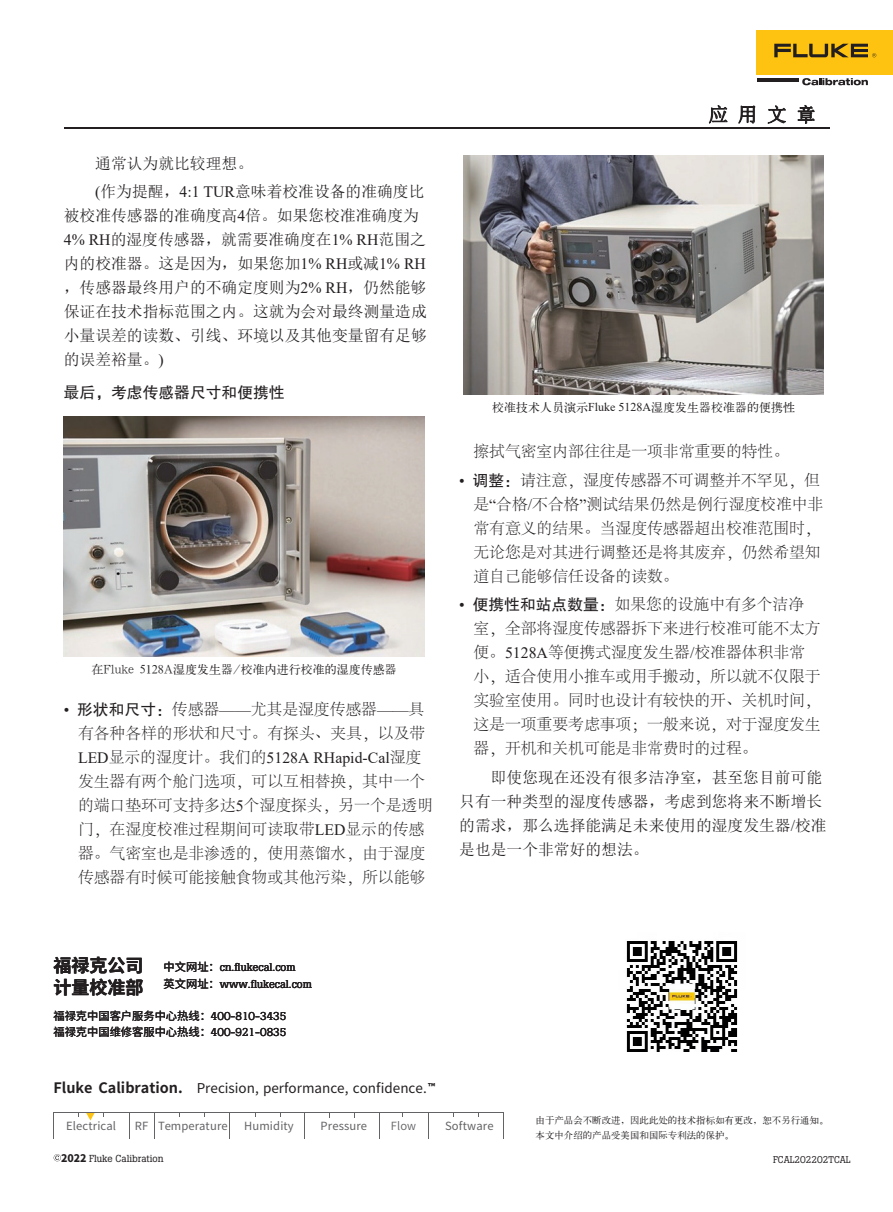
<style>
.page{position:relative;width:893px;height:1212px;background:#fff}
.page>*{position:absolute;margin:0;border:0;box-sizing:border-box;transform-origin:0 0}
.t1{font:19.5px "Sim Sun";color:#231f20}
.t2{font:700 18px/21.6px "Source Han Sans CN";color:#231f20}
.t3{font:300 15.75px/24px "Adobe Song Std";color:#231f20}
.t4{font:15.75px/24px "Sim Sun";color:#231f20}
.t5{font:15.75px "Times New Roman";color:#231f20}
.t6{font:15.75px "FZHTK GBK1 0";color:#231f20}
.t7{font:13.5px "Source Han Sans CN";color:#231f20}
.t8{font:12px "H Ya 1 gj";color:#231f20}
.t9{font:11.25px/16.5px "Source Han Sans CN";color:#231f20}
.t10{font:11.25px "Source Han Sans CN";letter-spacing:.015em;color:#636366}
.t11{font:11.25px/16.5px "Boton";color:#231f20}
.t12{font:11.25px "Source Han Sans CN";color:#636366}
.t13{font:10.05px "Boton";color:#231f20}
.t14{font:9.75px "Boton";color:#231f20}
.t15{font:9.45px/15px "H Ya 1 gj";color:#231f20}
.s1{font-family:"Times New Roman"}
.s2{font-family:"Times New Roman";font-weight:400}
.s3{font-family:"FZHTK GBK1 0";font-weight:400}
.s4{font-family:"Adobe Song Std";font-weight:300}
.s5{font-family:"Source Han Sans CN"}
.s6{font-family:"Boton"}
.s7{font-weight:700;font-size:14.4px}
.s8{font-family:"Source Han Sans CN";font-weight:800;font-size:10.5px}
</style>
<div class="page">
<div style="left:757px;top:30px;width:136px;height:45px;background:#fec210"></div>
<svg style="left:774px;top:44px;width:102px;height:13px"></svg>
<hr style="left:757px;top:78px;width:41px;height:4px;background:#231f20">
<svg style="left:802px;top:78px;width:66px;height:7px"></svg>
<svg style="left:709px;top:105px;width:19px;height:19px"></svg>
<svg style="left:738px;top:105px;width:17px;height:19px"></svg>
<svg style="left:767px;top:105px;width:19px;height:19px"></svg>
<svg style="left:797px;top:105px;width:18px;height:19px"></svg>
<hr style="left:64px;top:128px;width:765px;height:1px;background:#231f20">
<img style="left:463px;top:155px;width:360px;height:240px">
<img style="left:64px;top:417px;width:360px;height:240px">
<svg style="left:54px;top:1154px;width:7px;height:7px"></svg>
<hr style="left:53px;top:1112px;width:450px;height:1px;background:#636366">
<svg style="left:129px;top:1113px;width:1px;height:25px"></svg>
<svg style="left:53px;top:1113px;width:1px;height:25px"></svg>
<svg style="left:154px;top:1113px;width:1px;height:25px"></svg>
<svg style="left:229px;top:1113px;width:1px;height:25px"></svg>
<svg style="left:379px;top:1113px;width:1px;height:25px"></svg>
<svg style="left:304px;top:1113px;width:1px;height:25px"></svg>
<svg style="left:428px;top:1113px;width:1px;height:25px"></svg>
<svg style="left:503px;top:1113px;width:1px;height:25px"></svg>
<svg style="left:86px;top:1113px;width:9px;height:7px"></svg>
<img style="left:626px;top:941px;width:112px;height:111px">
<p class="t4" style="left:95px;top:149px;width:331px;line-height:28.5px">通常认为就比较理想。<br><span class="s1">(</span>作为提醒，<span class="s1">4:1 TUR</span>意味着校准设备的准确度比</p>
<p class="t4" style="left:64px;top:204px;width:364px">被校准传感器的准确度高<span class="s1">4</span>倍。如果您校准准确度为<br><span class="s1">4% RH</span>的湿度传感器，就需要准确度在<span class="s1">1% RH</span>范围之内的校准器。这是因为，如果您加<span class="s1">1% RH</span>或减<span class="s1">1% RH</span>，传感器最终用户的不确定度则为<span class="s1">2% RH</span>，仍然能够保证在技术指标范围之内。这就为会对最终测量造成小量误差的读数、引线、环境以及其他变量留有足够的误差裕量。<span class="s1">)</span></p>
<p class="t6" style="left:64px;top:384px;width:222px">最后，考虑传感器尺寸和便携性</p>
<p class="t8" style="left:92px;top:663px;width:307px">在Fluke 5128A湿度发生器/校准内进行校准的湿度传感器</p>
<p class="t3" style="left:64px;top:698px;width:363px;text-align:right"><span class="s2">•</span> <span class="s3">形状和尺寸：</span>传感器<span class="s2">——</span>尤其是湿度传感器<span class="s2">——</span>具有各种各样的形状和尺寸。有探头、夹具，以及带</p>
<p class="t5" style="left:78px;top:747px;width:345px">LED<span class="s4">显示的湿度计。我们的</span>5128A RHapid-Cal<span class="s4">湿度</span></p>
<p class="t3" style="left:78px;top:770px;width:357px">发生器有两个舱门选项，可以互相替换，其中一个的端口垫环可支持多达<span class="s2">5</span>个湿度探头，另一个是透明门，在湿度校准过程期间可读取带<span class="s2">LED</span>显示的传感器。气密室也是非渗透的，使用蒸馏水，由于湿度传感器有时候可能接触食物或其他污染，所以能够</p>
<p class="t2" style="left:53px;top:955px;width:91px">福禄克公司计量校准部</p>
<p class="t11" style="left:164px;top:959px;width:150px"><span class="s5">中文网址：</span>cn.flukecal.com<br><span class="s5">英文网址：</span>www.flukecal.com</p>
<p class="t9" style="left:53px;top:1007px;width:234px">福禄克中国客户服务中心热线：<span class="s6">400-810-3435</span>福禄克中国维修客服中心热线：<span class="s6">400-921-0835</span></p>
<p class="t1" style="left:709px;top:105px;width:109px">应 用 文 章</p>
<p class="t8" style="left:492px;top:402px;width:304px">校准技术人员演示<span class="s1">Fluke 5128A</span>湿度发生器校准器的便携性</p>
<p class="t3" style="left:473px;top:440px;width:317px">擦拭气密室内部往往是一项非常重要的特性。</p>
<p class="t3" style="left:473px;top:469px;width:351px;text-indent:-14px"><span class="s2">•</span> <span class="s3">调整：</span>请注意，湿度传感器不可调整并不罕见，但是<span class="s2">“</span>合格<span class="s2">/</span>不合格<span class="s2">”</span>测试结果仍然是例行湿度校准中非常有意义的结果。当湿度传感器超出校准范围时，无论您是对其进行调整还是将其废弃，仍然希望知道自己能够信任设备的读数。</p>
<p class="t3" style="left:473px;top:593px;width:349px;text-indent:-14px"><span class="s2">•</span> <span class="s3">便携性和站点数量：</span>如果您的设施中有多个洁净室，全部将湿度传感器拆下来进行校准可能不太方便。<span class="s2">5128A</span>等便携式湿度发生器<span class="s2">/</span>校准器体积非常小，适合使用小推车或用手搬动，所以就不仅限于实验室使用。同时也设计有较快的开、关机时间，这是一项重要考虑事项；一般来说，对于湿度发生器，开机和关机可能是非常费时的过程。</p>
<p class="t4" style="left:459px;top:765px;width:369px;text-indent:32px">即使您现在还没有很多洁净室，甚至您目前可能只有一种类型的湿度传感器，考虑到您将来不断增长的需求，那么选择能满足未来使用的湿度发生器<span class="s1">/</span>校准是也是一个非常好的想法。</p>
<p class="t7" style="left:53px;top:1080px;width:383px"><span class="s7">Fluke Calibration.</span> Precision, performance, confidence.<sup>™</sup></p>
<p class="t10" style="left:66px;top:1119px;width:52px">Electrical</p>
<p class="t10" style="left:135px;top:1119px;width:94px">RF Temperature</p>
<p class="t10" style="left:244px;top:1119px;width:51px">Humidity</p>
<p class="t10" style="left:321px;top:1119px;width:48px">Pressure</p>
<p class="t12" style="left:391px;top:1119px;width:27px">Flow</p>
<p class="t10" style="left:445px;top:1119px;width:50px">Software</p>
<p class="t13" style="left:61px;top:1152px;width:104px"><span class="s8">2022</span> Fluke Calibration</p>
<p class="t15" style="left:536px;top:1112px;width:294px">由于产品会不断改进，因此此处的技术指标如有更改，恕不另行通知。本文中介绍的产品受美国和国际专利法的保护。</p>
<p class="t14" style="left:773px;top:1154px;width:79px">FCAL202202TCAL</p>
</div>
